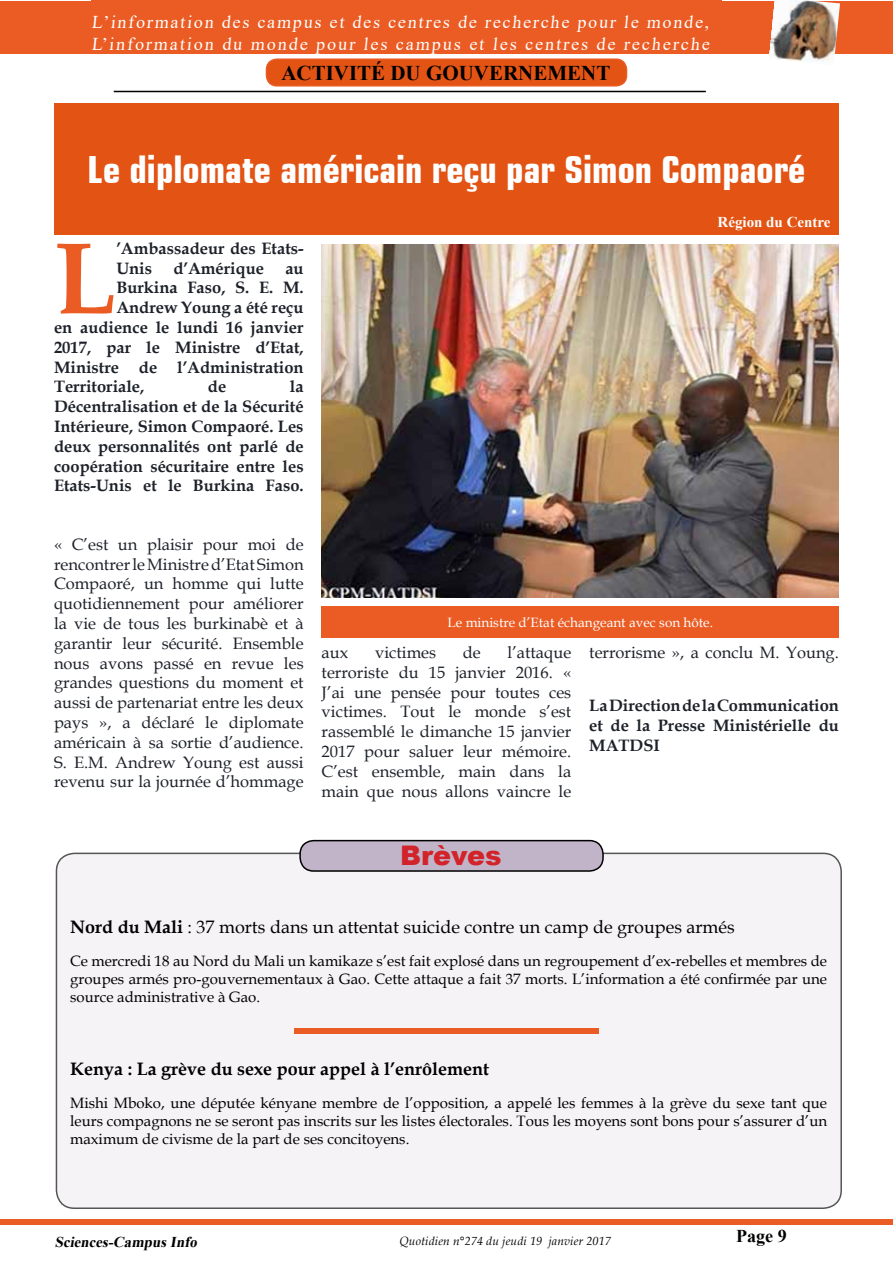
<style>
.page{position:relative;width:893px;height:1263px;background:#fff}
.page>*{position:absolute;margin:0;border:0;box-sizing:border-box;transform-origin:0 0}
.t1{font:700 102px "Book Antiqua";color:#ea5c24}
.t2{font:700 condensed 37.5px "Square 721 BT";color:#fff}
.t3{font:900 27px "Arial";color:#d2232a}
.t4{font:700 21px "Times New Roman";color:#000}
.t5{font:18px/21.6px "Times New Roman";letter-spacing:.105em;color:#fff}
.t6{font:18px "Book Antiqua";color:#000}
.t7{font:700 18px "Book Antiqua";color:#000}
.t8{font:700 18px "Times New Roman";color:#000}
.t9{font:16.5px/19.8px "Book Antiqua";color:#1d2129;text-align:justify}
.t10{font:700 16.5px/19.8px "Book Antiqua";color:#1d2129;text-align:justify}
.t11{font:15px/18px "Book Antiqua";color:#000;text-align:justify}
.t12{font:italic 700 15px "Times New Roman";color:#000}
.t13{font:700 15px "Times New Roman";color:#fff}
.t14{font:13.5px "Book Antiqua";color:#fff}
.t15{font:italic 12px "Book Antiqua";letter-spacing:.01em;color:#000}
.s1{font-weight:700}
</style>
<div class="page">
<div style="left:0;top:1219px;width:893px;height:6px;background:#ea5c24"></div>
<hr style="left:114px;top:91px;width:592px;height:1px;background:#000">
<div style="left:0;top:1px;width:893px;height:53px;background:#ea5c24"></div>
<div style="left:91px;top:0;width:631px;height:50px;background:#ea5c24"></div>
<img style="left:769px;top:0;width:71px;height:64px">
<div style="left:266px;top:59px;width:360px;height:27px;background:#e35414;border-radius:10px"></div>
<div style="left:266px;top:58px;width:361px;height:29px;border:2px solid #ea5c24;border-radius:10px"></div>
<div style="left:54px;top:103px;width:785px;height:132px;background:#e35414"></div>
<img style="left:322px;top:244px;width:517px;height:353px">
<div style="left:322px;top:606px;width:517px;height:31px;background:#ea5c24"></div>
<div style="left:56px;top:853px;width:785px;height:355px;background:#f6f3f7;border-radius:18px"></div>
<div style="left:56px;top:853px;width:786px;height:356px;border:2px solid #555;border-radius:18px"></div>
<div style="left:300px;top:841px;width:303px;height:30px;background:#c2b4c8;border-radius:14px"></div>
<div style="left:299px;top:840px;width:305px;height:32px;border:2px solid #000;border-radius:14px"></div>
<div style="left:294px;top:1028px;width:305px;height:5px;background:#ea5c24"></div>
<p class="t5" style="left:91px;top:11px;width:622px">L’information des campus et des centres de recherche pour le monde,<br>L’information du monde pour les campus et les centres de recherche</p>
<p class="t4" style="left:281px;top:57px;width:331px">ACTIVITÉ DU GOUVERNEMENT</p>
<h2 class="t2" style="left:88px;top:147px;width:719px">Le diplomate américain reçu par Simon Compaoré</h2>
<p class="t13" style="left:717px;top:211px;width:115px">Région du Centre</p>
<h1 class="t1" style="left:54px;top:209px;width:64px">L</h1>
<p class="t10" style="left:116px;top:238px;width:189px">’Ambassadeur des Etats-<br>Unis</p>
<p class="t10" style="left:173px;top:258px;width:92px">d’Amérique</p>
<p class="t10" style="left:285px;top:258px;width:20px">au</p>
<p class="t10" style="left:116px;top:278px;width:189px">Burkina Faso, S. E. M.</p>
<p class="t10" style="left:116px;top:298px;width:189px">Andrew Young a été reçu</p>
<p class="t10" style="left:54px;top:317px;width:251px">en audience le lundi 16 janvier</p>
<p class="t10" style="left:54px;top:337px;width:251px">2017, par le Ministre d’Etat,</p>
<p class="t10" style="left:54px;top:357px;width:251px">Ministre de l’Administration</p>
<p class="t10" style="left:54px;top:377px;width:92px">Territoriale,</p>
<p class="t10" style="left:208px;top:377px;width:20px">de</p>
<p class="t10" style="left:54px;top:377px;width:251px;text-indent:236px">la Décentralisation et de la Sécurité Intérieure, Simon Compaoré. Les deux personnalités ont parlé de coopération sécuritaire entre les Etats-Unis et le Burkina Faso.</p>
<p class="t9" style="left:54px;top:534px;width:251px">« C’est un plaisir pour moi de rencontrer le Ministre d’Etat Simon Compaoré, un homme qui lutte quotidiennement pour améliorer la vie de tous les burkinabè et à garantir leur sécurité. Ensemble nous avons passé en revue les grandes questions du moment et aussi de partenariat entre les deux pays », a déclaré le diplomate américain à sa sortie d’audience.<br>S. E.M. Andrew Young est aussi revenu sur la journée d’hommage</p>
<p class="t14" style="left:448px;top:613px;width:267px">Le ministre d’Etat échangeant avec son hôte.</p>
<p class="t9" style="left:322px;top:642px;width:251px;text-indent:186px">l’attaque terroriste du 15 janvier 2016. « J’ai une pensée pour toutes ces victimes. Tout le monde s’est rassemblé le dimanche 15 janvier 2017 pour saluer leur mémoire.<br>C’est ensemble, main dans la main que nous allons vaincre le</p>
<p class="t9" style="left:589px;top:642px;width:251px">terrorisme », a conclu M. Young.</p>
<p class="t9" style="left:322px;top:642px;width:28px">aux</p>
<p class="t9" style="left:375px;top:642px;width:63px">victimes</p>
<p class="t9" style="left:463px;top:642px;width:19px">de</p>
<p class="t10" style="left:589px;top:696px;width:251px">La Direction de la Communication et de la Presse Ministérielle du MATDSI</p>
<h3 class="t3" style="left:400px;top:836px;width:103px">Brèves</h3>
<p class="t6" style="left:70px;top:914px;width:666px"><span class="s1">Nord du Mali</span> : 37 morts dans un attentat suicide contre un camp de groupes armés</p>
<p class="t11" style="left:70px;top:952px;width:758px">Ce mercredi 18 au Nord du Mali un kamikaze s’est fait explosé dans un regroupement d’ex-rebelles et membres de groupes armés pro-gouvernementaux à Gao. Cette attaque a fait 37 morts. L’information a été confirmée par une source administrative à Gao.</p>
<p class="t7" style="left:70px;top:1057px;width:421px">Kenya : La grève du sexe pour appel à l’enrôlement</p>
<p class="t11" style="left:70px;top:1094px;width:758px">Mishi Mboko, une députée kényane membre de l’opposition, a appelé les femmes à la grève du sexe tant que leurs compagnons ne se seront pas inscrits sur les listes électorales. Tous les moyens sont bons pour s’assurer d’un maximum de civisme de la part de ses concitoyens.</p>
<p class="t12" style="left:55px;top:1231px;width:147px">Sciences-CampusInfo</p>
<p class="t15" style="left:399px;top:1233px;width:213px">Quotidien n°274 du jeudi 19 janvier 2017</p>
<p class="t8" style="left:736px;top:1223px;width:52px">Page 9</p>
</div>
